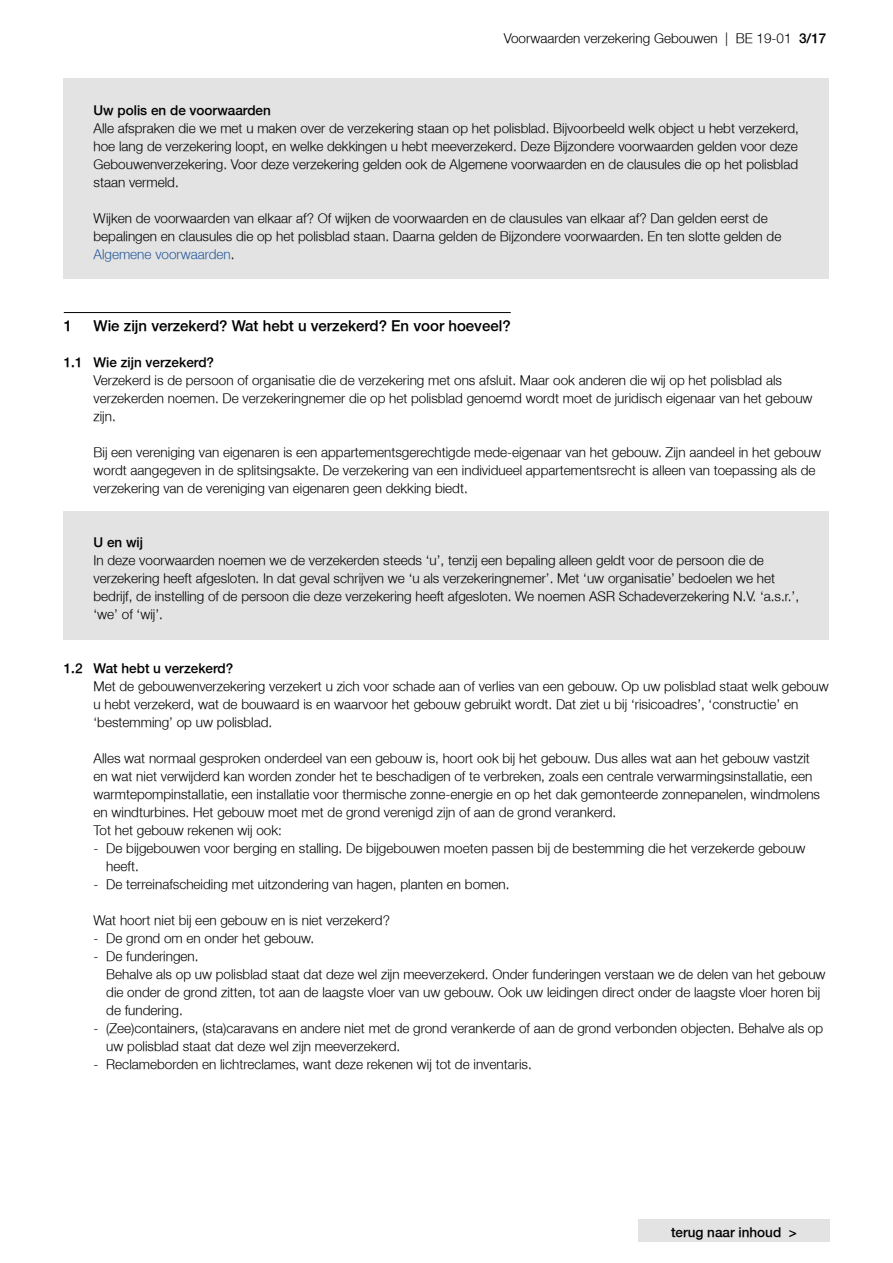
<style>
.page{position:relative;width:893px;height:1263px;background:#fff}
.page>*{position:absolute;margin:0;border:0;box-sizing:border-box;transform-origin:0 0}
.t1{font:300 15px "Fortis Helvetica";color:#000}
.t2{font:300 13.5px/18px "Fortis Helvetica";color:#000}
.t3{font:300 13.5px "Fortis Helvetica";color:#000}
.s1{font-style:inherit}
.s2{color:#275b9b}
</style>
<div class="page">
<div style="left:638px;top:1219px;width:192px;height:23px;background:#e3e3e3"></div>
<div style="left:64px;top:79px;width:765px;height:20px;background:#e3e3e3"></div>
<div style="left:64px;top:97px;width:765px;height:21px;background:#e3e3e3"></div>
<div style="left:64px;top:115px;width:765px;height:74px;background:#e3e3e3"></div>
<div style="left:64px;top:187px;width:765px;height:20px;background:#e3e3e3"></div>
<div style="left:64px;top:205px;width:765px;height:56px;background:#e3e3e3"></div>
<div style="left:64px;top:259px;width:765px;height:20px;background:#e3e3e3"></div>
<hr style="left:64px;top:312px;width:447px;height:1px;background:#000">
<div style="left:64px;top:511px;width:765px;height:20px;background:#e3e3e3"></div>
<div style="left:64px;top:529px;width:765px;height:21px;background:#e3e3e3"></div>
<div style="left:64px;top:547px;width:765px;height:38px;background:#e3e3e3"></div>
<div style="left:64px;top:583px;width:765px;height:20px;background:#e3e3e3"></div>
<div style="left:64px;top:601px;width:765px;height:20px;background:#e3e3e3"></div>
<div style="left:64px;top:619px;width:765px;height:20px;background:#e3e3e3"></div>
<p class="t2" style="left:504px;top:29px;width:324px">Voorwaarden verzekering Gebouwen | BE 19-01 <span class="s1">3/17</span></p>
<p class="t3" style="left:94px;top:102px;width:179px">Uw polis en de voorwaarden</p>
<p class="t2" style="left:94px;top:119px;width:707px;text-align:justify">Alle afspraken die we met u maken over de verzekering staan op het polisblad. Bijvoorbeeld welk object u hebt verzekerd, hoe lang de verzekering loopt, en welke dekkingen u hebt meeverzekerd. Deze Bijzondere voorwaarden gelden voor deze Gebouwenverzekering. Voor deze verzekering gelden ook de Algemene voorwaarden en de clausules die op het polisblad staan vermeld.</p>
<p class="t2" style="left:94px;top:209px;width:689px">Wijken de voorwaarden van elkaar af? Of wijken de voorwaarden en de clausules van elkaar af? Dan gelden eerst de bepalingen en clausules die op het polisblad staan. Daarna gelden de Bijzondere voorwaarden. En ten slotte gelden de<br><span class="s2">Algemene voorwaarden</span>.</p>
<p class="t1" style="left:64px;top:316px;width:10px">1</p>
<p class="t1" style="left:94px;top:316px;width:419px">Wie zijn verzekerd? Wat hebt u verzekerd? En voor hoeveel?</p>
<p class="t3" style="left:64px;top:354px;width:152px">1.1 Wie zijn verzekerd?</p>
<p class="t2" style="left:94px;top:371px;width:721px">Verzekerd is de persoon of organisatie die de verzekering met ons afsluit. Maar ook anderen die wij op het polisblad als verzekerden noemen. De verzekeringnemer die op het polisblad genoemd wordt moet de juridisch eigenaar van het gebouw zijn.</p>
<p class="t2" style="left:94px;top:443px;width:729px">Bij een vereniging van eigenaren is een appartementsgerechtigde mede-eigenaar van het gebouw. Zijn aandeel in het gebouw wordt aangegeven in de splitsingsakte. De verzekering van een individueel appartementsrecht is alleen van toepassing als de verzekering van de vereniging van eigenaren geen dekking biedt.</p>
<p class="t3" style="left:94px;top:534px;width:51px">U en wij</p>
<p class="t2" style="left:94px;top:551px;width:707px">In deze voorwaarden noemen we de verzekerden steeds ‘u’, tenzij een bepaling alleen geldt voor de persoon die de verzekering heeft afgesloten. In dat geval schrijven we ‘u als verzekeringnemer’. Met ‘uw organisatie’ bedoelen we het bedrijf, de instelling of de persoon die deze verzekering heeft afgesloten. We noemen ASR Schadeverzekering N.V. ‘a.s.r.’, ‘we’ of ‘wij’.</p>
<p class="t3" style="left:64px;top:660px;width:171px">1.2 Wat hebt u verzekerd?</p>
<p class="t2" style="left:94px;top:677px;width:737px">Met de gebouwenverzekering verzekert u zich voor schade aan of verlies van een gebouw. Op uw polisblad staat welk gebouw u hebt verzekerd, wat de bouwaard is en waarvoor het gebouw gebruikt wordt. Dat ziet u bij ‘risicoadres’, ‘constructie’ en ‘bestemming’ op uw polisblad.</p>
<p class="t2" style="left:94px;top:749px;width:728px">Alles wat normaal gesproken onderdeel van een gebouw is, hoort ook bij het gebouw. Dus alles wat aan het gebouw vastzit en wat niet verwijderd kan worden zonder het te beschadigen of te verbreken, zoals een centrale verwarmingsinstallatie, een warmtepompinstallatie, een installatie voor thermische zonne-energie en op het dak gemonteerde zonnepanelen, windmolens en windturbines. Het gebouw moet met de grond verenigd zijn of aan de grond verankerd.<br>Tot het gebouw rekenen wij ook:</p>
<p class="t2" style="left:106px;top:839px;width:700px;text-indent:-13px">- De bijgebouwen voor berging en stalling. De bijgebouwen moeten passen bij de bestemming die het verzekerde gebouw heeft.</p>
<p class="t2" style="left:94px;top:875px;width:417px">- De terreinafscheiding met uitzondering van hagen, planten en bomen.</p>
<p class="t2" style="left:94px;top:911px;width:298px">Wat hoort niet bij een gebouw en is niet verzekerd?</p>
<p class="t2" style="left:94px;top:929px;width:222px">- De grond om en onder het gebouw.</p>
<p class="t2" style="left:106px;top:947px;width:721px;text-indent:-13px">- De funderingen.<br>Behalve als op uw polisblad staat dat deze wel zijn meeverzekerd. Onder funderingen verstaan we de delen van het gebouw die onder de grond zitten, tot aan de laagste vloer van uw gebouw. Ook uw leidingen direct onder de laagste vloer horen bij de fundering.</p>
<p class="t2" style="left:106px;top:1019px;width:718px;text-indent:-13px">- (Zee)containers, (sta)caravans en andere niet met de grond verankerde of aan de grond verbonden objecten. Behalve als op uw polisblad staat dat deze wel zijn meeverzekerd.</p>
<p class="t2" style="left:94px;top:1055px;width:440px">- Reclameborden en lichtreclames, want deze rekenen wij tot de inventaris.</p>
<p class="t3" style="left:671px;top:1224px;width:127px">terug naar inhoud &gt;</p>
</div>
